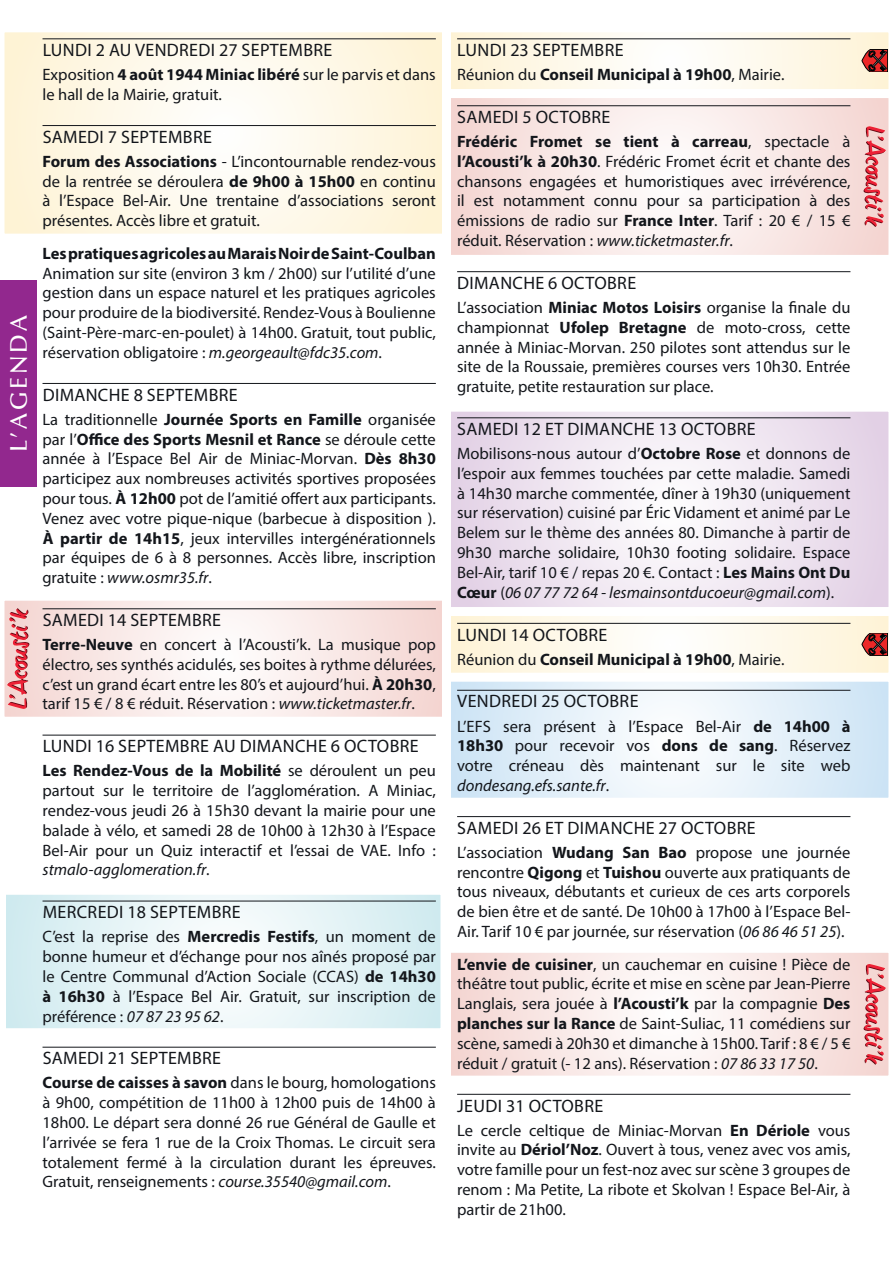
<style>
.page{position:relative;width:893px;height:1263px;background:#fff}
.page>*{position:absolute;margin:0;border:0;box-sizing:border-box;transform-origin:0 0}
.t1{font:500 24px "Optima";letter-spacing:.115em;color:#fff}
.date{font:18px "Myriad Pro";letter-spacing:.02em;color:#13161b}
.texte{font:16.5px/19.8px "Myriad Pro";color:#13161b;text-align:justify}
.texte-2{font:700 16.5px "Myriad Pro";color:#13161b}
.s1{font-weight:700}
.s2{font-style:italic}
.s3{font-weight:400}
</style>
<div class="page">
<svg style="left:5px;top:33px;width:436px;height:200px;fill:#fef8e7"></svg>
<div style="left:0;top:28px;width:446px;height:210px;border:4px solid #fff"></div>
<svg style="left:7px;top:896px;width:432px;height:131px"></svg>
<div style="left:0;top:889px;width:446px;height:145px;border:6px solid #fff"></div>
<svg style="left:451px;top:682px;width:437px;height:115px"></svg>
<div style="left:446px;top:677px;width:447px;height:125px;border:4px solid #fff"></div>
<svg style="left:451px;top:412px;width:437px;height:194px;fill:#efe5f0"></svg>
<div style="left:446px;top:407px;width:447px;height:204px;border:4px solid #fff"></div>
<svg style="left:451px;top:953px;width:437px;height:122px"></svg>
<svg style="left:451px;top:99px;width:437px;height:155px"></svg>
<div style="left:446px;top:94px;width:447px;height:165px;border:4px solid #fff"></div>
<svg style="left:5px;top:601px;width:436px;height:115px"></svg>
<div style="left:0;top:596px;width:446px;height:125px;border:4px solid #fff"></div>
<div style="left:0;top:281px;width:36px;height:206px;background:#92288e"></div>
<svg style="left:451px;top:616px;width:437px;height:56px"></svg>
<svg style="left:451px;top:33px;width:437px;height:56px"></svg>
<hr style="left:43px;top:39px;width:393px;height:1px;background:#13161b">
<hr style="left:43px;top:125px;width:393px;height:1px;background:#13161b">
<hr style="left:43px;top:383px;width:393px;height:1px;background:#13161b">
<hr style="left:43px;top:608px;width:393px;height:1px;background:#13161b">
<hr style="left:43px;top:735px;width:393px;height:1px;background:#13161b">
<hr style="left:43px;top:901px;width:393px;height:1px;background:#13161b">
<hr style="left:43px;top:1047px;width:393px;height:1px;background:#13161b">
<hr style="left:457px;top:39px;width:393px;height:1px;background:#13161b">
<hr style="left:457px;top:105px;width:393px;height:1px;background:#13161b">
<hr style="left:457px;top:271px;width:393px;height:1px;background:#13161b">
<hr style="left:457px;top:418px;width:393px;height:1px;background:#13161b">
<hr style="left:457px;top:623px;width:393px;height:1px;background:#13161b">
<hr style="left:457px;top:690px;width:393px;height:1px;background:#13161b">
<hr style="left:457px;top:816px;width:393px;height:1px;background:#13161b">
<hr style="left:457px;top:1094px;width:393px;height:1px;background:#13161b">
<svg style="left:7px;top:608px;width:22px;height:101px;background:#e49296"></svg>
<svg style="left:864px;top:126px;width:22px;height:101px;background:#e49396"></svg>
<svg style="left:862px;top:633px;width:26px;height:23px"></svg>
<svg style="left:862px;top:49px;width:26px;height:23px"></svg>
<svg style="left:864px;top:964px;width:22px;height:101px;background:#e49396"></svg>
<p class="t1" style="left:5px;top:452px;width:138px;rotate:-90deg">L’AGENDA</p>
<p class="date" style="left:43px;top:39px;width:291px">LUNDI 2 AU VENDREDI 27 SEPTEMBRE</p>
<p class="texte" style="left:43px;top:64px;width:395px">Exposition <span class="s1">4 août 1944 Miniac libéré</span> sur le parvis et dans le hall de la Mairie, gratuit.</p>
<p class="date" style="left:43px;top:126px;width:171px">SAMEDI 7 SEPTEMBRE</p>
<p class="texte" style="left:43px;top:151px;width:395px"><span class="s1">Forum des Associations</span> - L’incontournable rendez-vous de la rentrée se déroulera <span class="s1">de 9h00 à 15h00</span> en continu à l’Espace Bel-Air. Une trentaine d’associations seront présentes. Accès libre et gratuit.</p>
<p class="texte" style="left:43px;top:243px;width:395px"><span class="s1">Les pratiques agricoles au Marais Noir de Saint-Coulban </span>Animation sur site (environ 3 km / 2h00) sur l’utilité d’une gestion dans un espace naturel et les pratiques agricoles pour produire de la biodiversité. Rendez-Vous à Boulienne (Saint-Père-marc-en-poulet) à 14h00. Gratuit, tout public, réservation obligatoire : <span class="s2">m.georgeault@fdc35.com</span>.</p>
<p class="date" style="left:43px;top:383px;width:196px">DIMANCHE 8 SEPTEMBRE</p>
<p class="texte" style="left:43px;top:409px;width:395px">La traditionnelle <span class="s1">Journée Sports en Famille</span> organisée par l’<span class="s1">Office des Sports Mesnil et Rance</span> se déroule cette année à l’Espace Bel Air de Miniac-Morvan. <span class="s1">Dès 8h30 </span>participez aux nombreuses activités sportives proposées pour tous. <span class="s1">À 12h00</span> pot de l’amitié offert aux participants.<br>Venez avec votre pique-nique (barbecue à disposition ).<br><span class="s1">À partir de 14h15</span>, jeux intervilles intergénérationnels par équipes de 6 à 8 personnes. Accès libre, inscription gratuite : <span class="s2">www.osmr35.fr</span>.</p>
<p class="date" style="left:43px;top:609px;width:180px">SAMEDI 14 SEPTEMBRE</p>
<p class="texte" style="left:43px;top:634px;width:395px"><span class="s1">Terre-Neuve</span> en concert à l’Acousti’k. La musique pop électro, ses synthés acidulés, ses boites à rythme délurées, c’est un grand écart entre les 80’s et aujourd’hui. <span class="s1">À 20h30</span>, tarif 15 € / 8 € réduit. Réservation : <span class="s2">www.ticketmaster.fr</span>.</p>
<p class="date" style="left:43px;top:735px;width:378px">LUNDI 16 SEPTEMBRE AU DIMANCHE 6 OCTOBRE</p>
<p class="texte" style="left:43px;top:761px;width:395px"><span class="s1">Les Rendez-Vous de la Mobilité</span> se déroulent un peu partout sur le territoire de l’agglomération. A Miniac, rendez-vous jeudi 26 à 15h30 devant la mairie pour une balade à vélo, et samedi 28 de 10h00 à 12h30 à l’Espace Bel-Air pour un Quiz interactif et l’essai de VAE. Info : <span class="s2">stmalo-agglomeration.fr</span>.</p>
<p class="date" style="left:43px;top:901px;width:200px">MERCREDI 18 SEPTEMBRE</p>
<p class="texte" style="left:43px;top:926px;width:395px">C’est la reprise des <span class="s1">Mercredis Festifs</span>, un moment de bonne humeur et d’échange pour nos aînés proposé par le Centre Communal d’Action Sociale (CCAS) <span class="s1">de 14h30 à 16h30</span> à l’Espace Bel Air. Gratuit, sur inscription de préférence : <span class="s2">07 87 23 95 62</span>.</p>
<p class="date" style="left:43px;top:1047px;width:180px">SAMEDI 21 SEPTEMBRE</p>
<p class="texte" style="left:43px;top:1073px;width:395px"><span class="s1">Course de caisses à savon</span> dans le bourg, homologations à 9h00, compétition de 11h00 à 12h00 puis de 14h00 à 18h00. Le départ sera donné 26 rue Général de Gaulle et l’arrivée se fera 1 rue de la Croix Thomas. Le circuit sera totalement fermé à la circulation durant les épreuves.<br>Gratuit, renseignements : <span class="s2">course.35540@gmail.com</span>.</p>
<p class="date" style="left:457px;top:39px;width:168px">LUNDI 23 SEPTEMBRE</p>
<p class="texte-2" style="left:457px;top:64px;width:329px"><span class="s3">Réunion du</span> Conseil Municipal à 19h00<span class="s3">, Mairie.</span></p>
<p class="date" style="left:457px;top:106px;width:155px">SAMEDI 5 OCTOBRE</p>
<p class="texte" style="left:457px;top:131px;width:395px"><span class="s1">Frédéric Fromet se tient à carreau</span>, spectacle à <span class="s1">l’Acousti’k à 20h30</span>. Frédéric Fromet écrit et chante des chansons engagées et humoristiques avec irrévérence, il est notamment connu pour sa participation à des émissions de radio sur <span class="s1">France Inter</span>. Tarif : 20 € / 15 € réduit. Réservation : <span class="s2">www.ticketmaster.fr</span>.</p>
<p class="date" style="left:457px;top:272px;width:180px">DIMANCHE 6 OCTOBRE</p>
<p class="texte" style="left:457px;top:297px;width:395px">L’association <span class="s1">Miniac Motos Loisirs</span> organise la finale du championnat <span class="s1">Ufolep Bretagne</span> de moto-cross, cette année à Miniac-Morvan. 250 pilotes sont attendus sur le site de la Roussaie, premières courses vers 10h30. Entrée gratuite, petite restauration sur place.</p>
<p class="date" style="left:457px;top:418px;width:300px">SAMEDI 12 ET DIMANCHE 13 OCTOBRE</p>
<p class="texte" style="left:457px;top:443px;width:395px">Mobilisons-nous autour d’<span class="s1">Octobre Rose</span> et donnons de l’espoir aux femmes touchées par cette maladie. Samedi à 14h30 marche commentée, dîner à 19h30 (uniquement sur réservation) cuisiné par Éric Vidament et animé par Le Belem sur le thème des années 80. Dimanche à partir de 9h30 marche solidaire, 10h30 footing solidaire. Espace Bel-Air, tarif 10 € / repas 20 €. Contact : <span class="s1">Les Mains Ont Du Cœur</span> (<span class="s2">06 07 77 72 64 - lesmainsontducoeur@gmail.com</span>).</p>
<p class="date" style="left:457px;top:623px;width:152px">LUNDI 14 OCTOBRE</p>
<p class="texte-2" style="left:457px;top:648px;width:329px"><span class="s3">Réunion du</span> Conseil Municipal à 19h00<span class="s3">, Mairie.</span></p>
<p class="date" style="left:457px;top:690px;width:183px">VENDREDI 25 OCTOBRE</p>
<p class="texte" style="left:457px;top:716px;width:395px">L’EFS sera présent à l’Espace Bel-Air <span class="s1">de 14h00 à 18h30</span> pour recevoir vos <span class="s1">dons de sang</span>. Réservez votre créneau dès maintenant sur le site web <span class="s2">dondesang.efs.sante.fr</span>.</p>
<p class="date" style="left:457px;top:817px;width:300px">SAMEDI 26 ET DIMANCHE 27 OCTOBRE</p>
<p class="texte" style="left:457px;top:842px;width:395px">L’association <span class="s1">Wudang San Bao</span> propose une journée rencontre <span class="s1">Qigong</span> et <span class="s1">Tuishou</span> ouverte aux pratiquants de tous niveaux, débutants et curieux de ces arts corporels de bien être et de santé. De 10h00 à 17h00 à l’Espace Bel-Air. Tarif 10 € par journée, sur réservation (<span class="s2">06 86 46 51 25</span>).</p>
<p class="texte" style="left:457px;top:954px;width:395px"><span class="s1">L’envie de cuisiner</span>, un cauchemar en cuisine ! Pièce de théâtre tout public, écrite et mise en scène par Jean-Pierre Langlais, sera jouée à <span class="s1">l’Acousti’k</span> par la compagnie <span class="s1">Des planches sur la Rance</span> de Saint-Suliac, 11 comédiens sur scène, samedi à 20h30 et dimanche à 15h00. Tarif : 8 € / 5 € réduit / gratuit (- 12 ans). Réservation : <span class="s2">07 86 33 17 50</span>.</p>
<p class="date" style="left:457px;top:1094px;width:148px">JEUDI 31 OCTOBRE</p>
<p class="texte" style="left:457px;top:1120px;width:395px">Le cercle celtique de Miniac-Morvan <span class="s1">En Dériole</span> vous invite au <span class="s1">Dériol’Noz</span>. Ouvert à tous, venez avec vos amis, votre famille pour un fest-noz avec sur scène 3 groupes de renom : Ma Petite, La ribote et Skolvan ! Espace Bel-Air, à partir de 21h00.</p>
</div>
